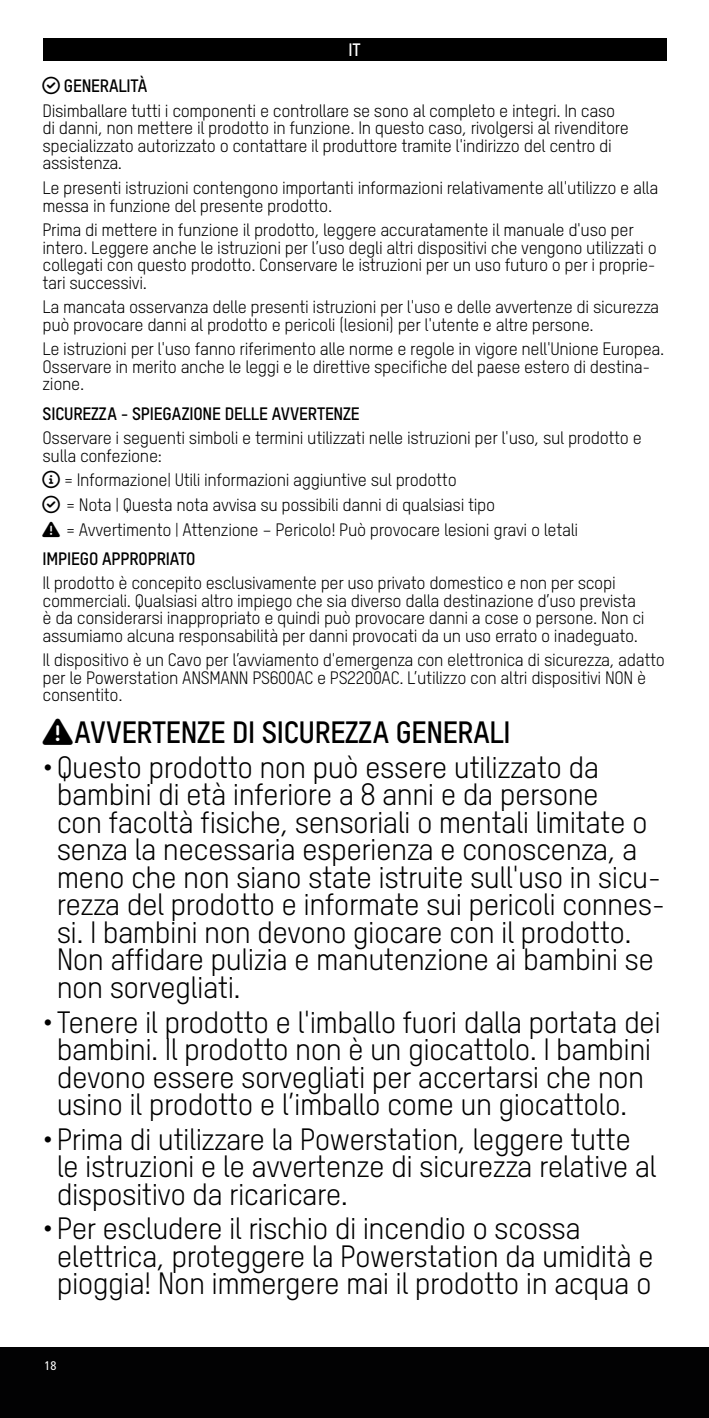
<style>
.page{position:relative;width:709px;height:1418px;background:#fff}
.page>*{position:absolute;margin:0;border:0;box-sizing:border-box;transform-origin:0 0}
.t1{font:30px/27.5px "T Star Pro Regular";letter-spacing:-.02em;color:#000}
.t2{font:30px "T Star Pro Bold";letter-spacing:-.01em;color:#000}
.t3{font:17.5px/17.5px "T Star Pro Regular";letter-spacing:-.02em;color:#000}
.t4{font:17.5px "T Star Pro Bold";letter-spacing:-.01em;color:#000}
.t5{font:17.5px "T Star Pro Bold";color:#fff}
.t6{font:condensed 12.5px "Frutiger LT Std";color:#fff}
</style>
<div class="page">
<div style="left:0;top:1346px;width:709px;height:71px;background:#020203"></div>
<div style="left:43px;top:38px;width:623px;height:23px;background:#000"></div>
<p class="t5" style="left:348px;top:37px;width:14px">IT</p>
<p class="t4" style="left:64px;top:73px;width:85px">GENERALITÀ</p>
<p class="t3" style="left:43px;top:101px;width:588px">Disimballare tutti i componenti e controllare se sono al completo e integri. In caso di danni, non mettere il prodotto in funzione. In questo caso, rivolgersi al rivenditore specializzato autorizzato o contattare il produttore tramite l'indirizzo del centro di assistenza.</p>
<p class="t3" style="left:43px;top:178px;width:617px">Le presenti istruzioni contengono importanti informazioni relativamente all'utilizzo e alla messa in funzione del presente prodotto.</p>
<p class="t3" style="left:43px;top:220px;width:615px">Prima di mettere in funzione il prodotto, leggere accuratamente il manuale d'uso per intero. Leggere anche le istruzioni per l’uso degli altri dispositivi che vengono utilizzati o collegati con questo prodotto. Conservare le istruzioni per un uso futuro o per i proprie&shy;tari successivi.</p>
<p class="t3" style="left:43px;top:297px;width:618px">La mancata osservanza delle presenti istruzioni per l'uso e delle avvertenze di sicurezza può provocare danni al prodotto e pericoli (lesioni) per l'utente e altre persone.</p>
<p class="t3" style="left:43px;top:339px;width:623px">Le istruzioni per l'uso fanno riferimento alle norme e regole in vigore nell'Unione Europea.<br>Osservare in merito anche le leggi e le direttive specifiche del paese estero di destina&shy;zione.</p>
<p class="t4" style="left:43px;top:400px;width:318px">SICUREZZA - SPIEGAZIONE DELLE AVVERTENZE</p>
<p class="t3" style="left:43px;top:428px;width:601px">Osservare i seguenti simboli e termini utilizzati nelle istruzioni per l'uso, sul prodotto e sulla confezione:</p>
<p class="t3" style="left:43px;top:470px;width:416px">●■□ = Informazione| Utili informazioni aggiuntive sul prodotto</p>
<p class="t3" style="left:43px;top:495px;width:454px">● = Nota | Questa nota avvisa su possibili danni di qualsiasi tipo</p>
<p class="t3" style="left:43px;top:519px;width:537px">▼■●●▼□■ = Avvertimento | Attenzione – Pericolo! Può provocare lesioni gravi o letali</p>
<p class="t4" style="left:43px;top:545px;width:154px">IMPIEGO APPROPRIATO</p>
<p class="t3" style="left:43px;top:573px;width:603px">Il prodotto è concepito esclusivamente per uso privato domestico e non per scopi commerciali. Qualsiasi altro impiego che sia diverso dalla destinazione d’uso prevista è da considerarsi inappropriato e quindi può provocare danni a cose o persone. Non ci assumiamo alcuna responsabilità per danni provocati da un uso errato o inadeguato.</p>
<p class="t3" style="left:43px;top:650px;width:624px">Il dispositivo è un Cavo per l’avviamento d'emergenza con elettronica di sicurezza, adatto per le Powerstation ANSMANN PS600AC e PS2200AC. L’utilizzo con altri dispositivi NON è consentito.</p>
<h1 class="t2" style="left:43px;top:710px;width:469px">⚠AVVERTENZE DI SICUREZZA GENERALI</h1>
<p class="t1" style="left:57px;top:751px;width:610px;text-indent:-14px">•Questo prodotto non può essere utilizzato da bambini di età inferiore a 8 anni e da persone<br>con facoltà fisiche, sensoriali o mentali limitate o senza la necessaria esperienza e conoscenza, a meno che non siano state istruite sull'uso in sicu&shy;rezza del prodotto e informate sui pericoli connes&shy;si. I bambini non devono giocare con il prodotto.<br>Non affidare pulizia e manutenzione ai bambini se non sorvegliati.</p>
<h1 class="t1" style="left:57px;top:1006px;width:605px;text-indent:-14px">•Tenere il prodotto e l'imballo fuori dalla portata dei bambini. Il prodotto non è un giocattolo. I bambini devono essere sorvegliati per accertarsi che non usino il prodotto e l’imballo come un giocattolo.</h1>
<h1 class="t1" style="left:57px;top:1123px;width:601px;text-indent:-14px">•Prima di utilizzare la Powerstation, leggere tutte le istruzioni e le avvertenze di sicurezza relative al dispositivo da ricaricare.</h1>
<h1 class="t1" style="left:57px;top:1212px;width:598px;text-indent:-14px">•Per escludere il rischio di incendio o scossa elettrica, proteggere la Powerstation da umidità e pioggia! Non immergere mai il prodotto in acqua o</h1>
<p class="t6" style="left:45px;top:1357px;width:13px">18</p>
</div>
